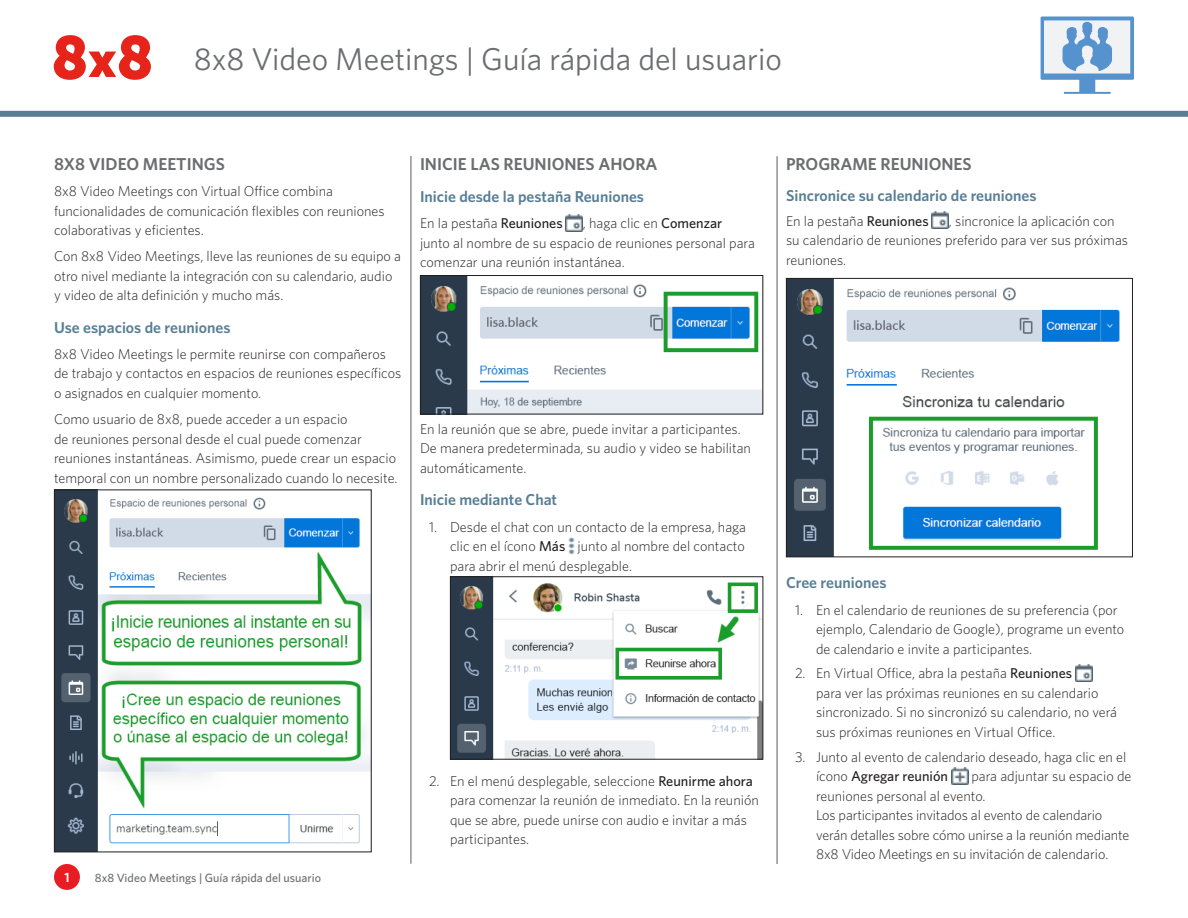
<style>
.page{position:relative;width:1188px;height:918px;background:#fff}
.page>*{position:absolute;margin:0;border:0;box-sizing:border-box;transform-origin:0 0}
.Doc_Title{font:31.5px "Whitney";color:#6c6d70}
.Section_Title{font:600 17.25px "Whitney";color:#6c6d70}
.t1{font:600 15.75px "Whitney";color:#577e95}
.Body{font:300 14.25px/19.5px "Whitney";color:#231f20}
.t2{font:600 13.5px "Whitney";color:#fff}
.t3{font:500 12px "Whitney";color:#6c6d70}
.s1{font-weight:500}
</style>
<div class="page">
<hr style="left:410px;top:156px;width:1px;height:708px;background:#6c6d70">
<hr style="left:777px;top:156px;width:1px;height:708px;background:#6c6d70">
<div style="left:54px;top:864px;width:26px;height:26px;background:#e81d24;border-radius:50%"></div>
<img style="left:566px;top:215px;width:17px;height:16px">
<img style="left:422px;top:277px;width:339px;height:135px">
<div style="left:420px;top:275px;width:343px;height:139px;border:1px solid #231f20"></div>
<img style="left:569px;top:537px;width:5px;height:17px">
<img style="left:452px;top:578px;width:309px;height:180px">
<div style="left:450px;top:576px;width:313px;height:184px;border:1px solid #231f20"></div>
<img style="left:932px;top:212px;width:17px;height:17px">
<img style="left:788px;top:280px;width:332px;height:275px">
<div style="left:786px;top:278px;width:347px;height:279px;border:1px solid #231f20"></div>
<img style="left:1075px;top:665px;width:17px;height:16px">
<img style="left:951px;top:767px;width:17px;height:17px">
<img style="left:56px;top:492px;width:314px;height:358px">
<div style="left:54px;top:490px;width:318px;height:362px;border:1px solid #231f20"></div>
<div style="left:0;top:111px;width:1188px;height:6px;background:#577e95"></div>
<svg style="left:1041px;top:16px;width:93px;height:78px"></svg>
<svg style="left:54px;top:35px;width:97px;height:45px"></svg>
<p class="Doc_Title" style="left:194px;top:38px;width:590px">8x8 Video Meetings | Guía rápida del usuario</p>
<p class="Section_Title" style="left:54px;top:152px;width:172px">8X8 VIDEO MEETINGS</p>
<p class="Body" style="left:54px;top:181px;width:332px">8x8 Video Meetings con Virtual Office combina funcionalidades de comunicación flexibles con reuniones colaborativas y eficientes.</p>
<p class="Body" style="left:54px;top:246px;width:349px">Con 8x8 Video Meetings, lleve las reuniones de su equipo a otro nivel mediante la integración con su calendario, audio y video de alta definición y mucho más.</p>
<h1 class="t1" style="left:54px;top:317px;width:178px">Use espacios de reuniones</h1>
<p class="Body" style="left:54px;top:344px;width:349px">8x8 Video Meetings le permite reunirse con compañeros de trabajo y contactos en espacios de reuniones específicos o asignados en cualquier momento.</p>
<p class="Body" style="left:54px;top:409px;width:345px">Como usuario de 8x8, puede acceder a un espacio<br>de reuniones personal desde el cual puede comenzar reuniones instantáneas. Asimismo, puede crear un espacio temporal con un nombre personalizado cuando lo necesite.</p>
<p class="Section_Title" style="left:420px;top:152px;width:239px">INICIE LAS REUNIONES AHORA</p>
<h1 class="t1" style="left:420px;top:186px;width:226px">Inicie desde la pestaña Reuniones</h1>
<h1 class="Body" style="left:420px;top:213px;width:144px">En la pestaña <span class="s1">Reuniones</span></h1>
<h1 class="Body" style="left:420px;top:213px;width:336px;text-indent:163px">, haga clic en <span class="s1">Comenzar </span>junto al nombre de su espacio de reuniones personal para comenzar una reunión instantánea.</h1>
<h1 class="Body" style="left:420px;top:419px;width:333px">En la reunión que se abre, puede invitar a participantes.<br>De manera predeterminada, su audio y video se habilitan automáticamente.</h1>
<h1 class="t1" style="left:420px;top:489px;width:139px">Inicie mediante Chat</h1>
<p class="Body" style="left:450px;top:516px;width:298px;text-align:justify;text-indent:-21px">1. Desde el chat con un contacto de la empresa, haga clic en el ícono <span class="s1">Más</span> junto al nombre del contacto para abrir el menú desplegable.</p>
<p class="t2" style="left:64px;top:868px;width:7px">1</p>
<p class="t3" style="left:95px;top:870px;width:228px">8x8 Video Meetings | Guía rápida del usuario</p>
<p class="Body" style="left:450px;top:771px;width:310px;text-indent:-21px">2. En el menú desplegable, seleccione <span class="s1">Reunirme ahora </span>para comenzar la reunión de inmediato. En la reunión que se abre, puede unirse con audio e invitar a más participantes.</p>
<p class="Section_Title" style="left:786px;top:152px;width:187px">PROGRAME REUNIONES</p>
<h1 class="t1" style="left:786px;top:185px;width:252px">Sincronice su calendario de reuniones</h1>
<p class="Body" style="left:786px;top:211px;width:144px">En la pestaña <span class="s1">Reuniones</span></p>
<p class="Body" style="left:786px;top:211px;width:344px;text-indent:163px">, sincronice la aplicación con su calendario de reuniones preferido para ver sus próximas reuniones.</p>
<h1 class="t1" style="left:786px;top:572px;width:102px">Cree reuniones</h1>
<p class="Body" style="left:816px;top:599px;width:310px;text-indent:-21px">1. En el calendario de reuniones de su preferencia (por ejemplo, Calendario de Google), programe un evento de calendario e invite a participantes.</p>
<p class="Body" style="left:816px;top:663px;width:303px;text-indent:-21px">2. En Virtual Office, abra la pestaña <span class="s1">Reuniones<br></span>para ver las próximas reuniones en su calendario sincronizado. Si no sincronizó su calendario, no verá sus próximas reuniones en Virtual Office.</p>
<p class="Body" style="left:816px;top:747px;width:312px;text-indent:-21px">3. Junto al evento de calendario deseado, haga clic en el ícono <span class="s1">Agregar reunión</span></p>
<p class="Body" style="left:816px;top:766px;width:317px;text-indent:155px">para adjuntar su espacio de reuniones personal al evento.<br>Los participantes invitados al evento de calendario verán detalles sobre cómo unirse a la reunión mediante 8x8 Video Meetings en su invitación de calendario.</p>
</div>
